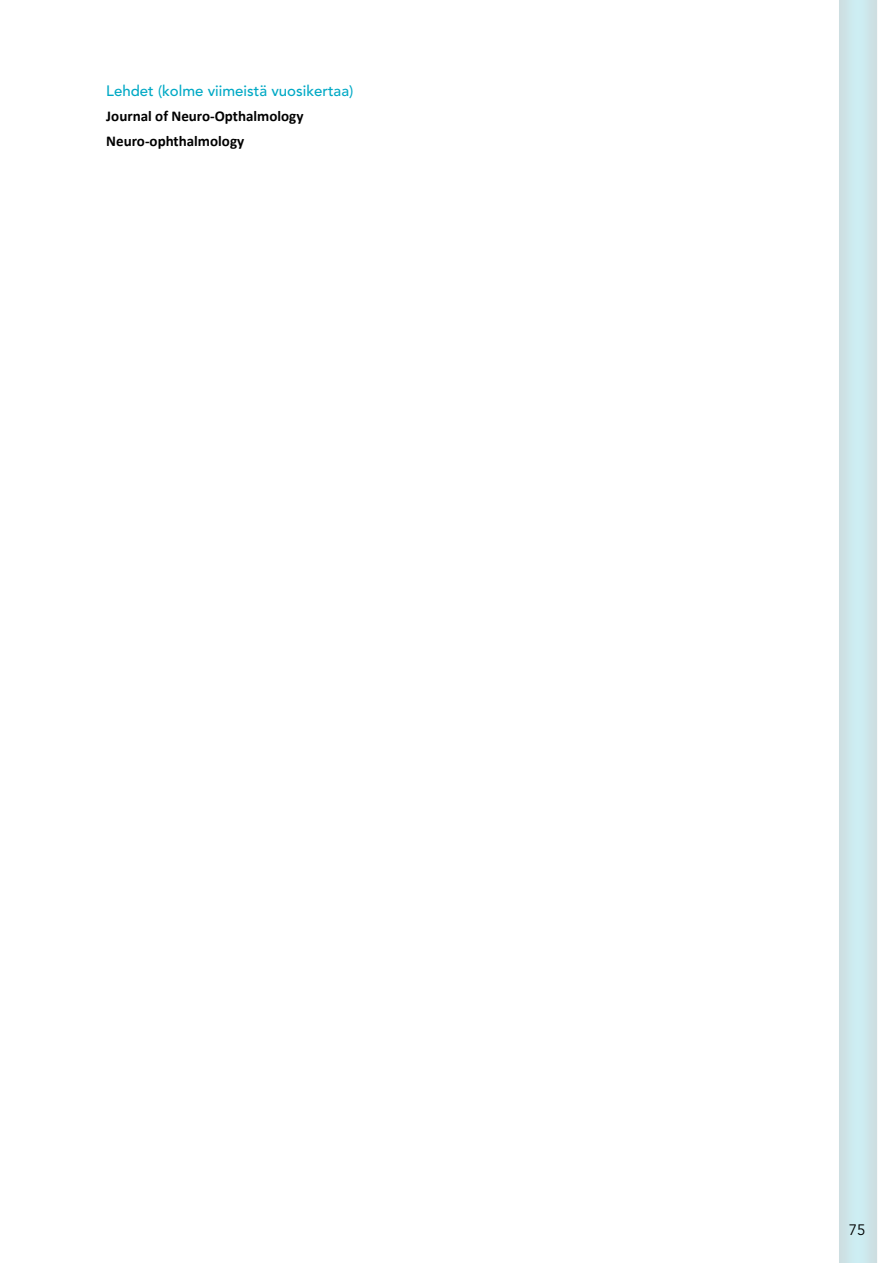
<style>
.page{position:relative;width:893px;height:1263px;background:#fff}
.page>*{position:absolute;margin:0;border:0;box-sizing:border-box;transform-origin:0 0}
.t1{font:700 15px/25px "Calibri";color:#000}
.t2{font:500 15px "Avenir LT Std";color:#00a9c5}
.t3{font:15px "Avenir LT Std";color:#000}
</style>
<div class="page">
<div style="left:837px;top:0;width:41px;height:1263px;background:#000;opacity:.5"></div>
<p class="t2" style="left:106px;top:83px;width:249px">Lehdet (kolme viimeistä vuosikertaa)</p>
<p class="t1" style="left:106px;top:104px;width:199px">Journal of Neuro-Opthalmology<br>Neuro-ophthalmology</p>
<p class="t3" style="left:849px;top:1221px;width:18px">75</p>
</div>
